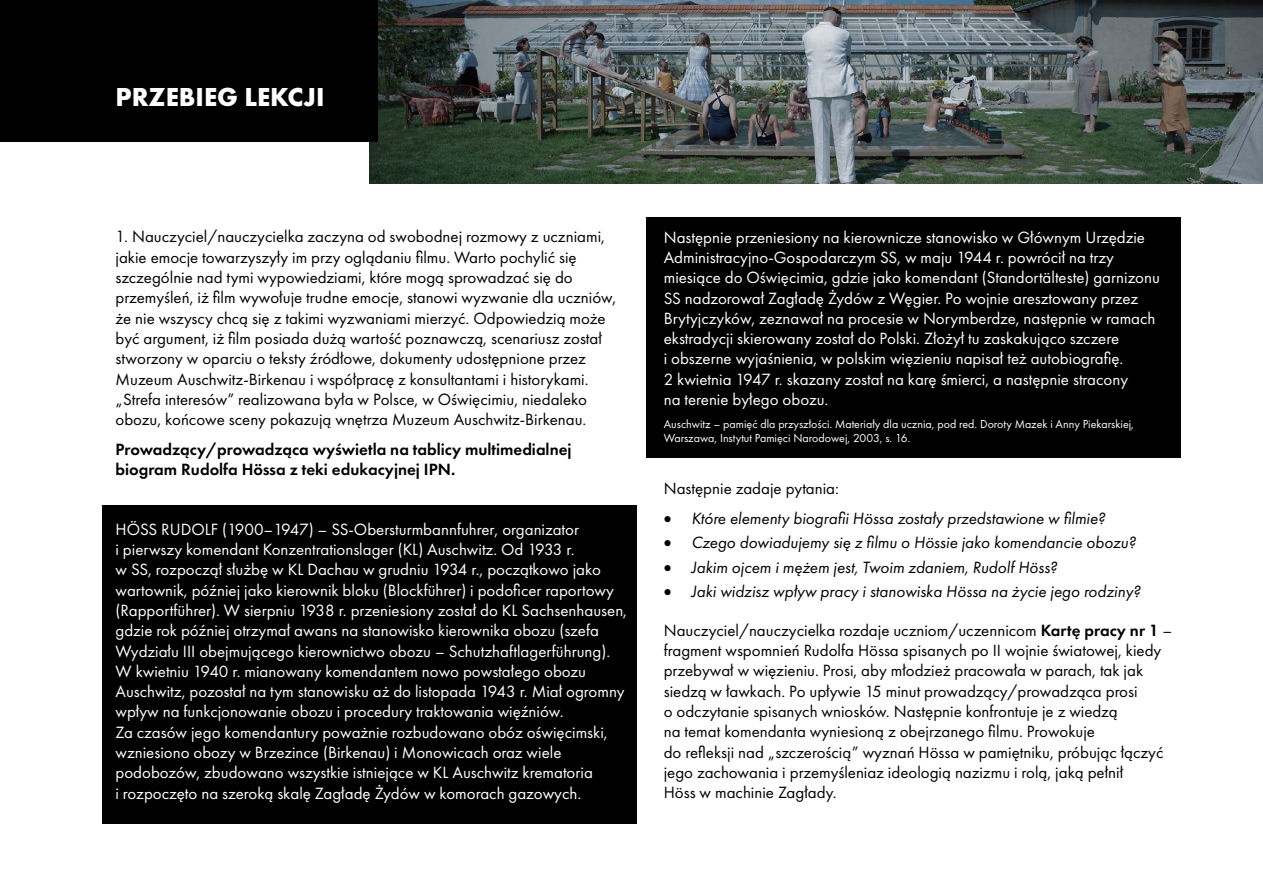
<style>
.page{position:relative;width:1263px;height:893px;background:#fff}
.page>*{position:absolute;margin:0;border:0;box-sizing:border-box;transform-origin:0 0}
.t1{font:700 27px "Futura PT";color:#fff}
.t2{font:16.95px/20.2px "Futura PT";color:#fff}
.t3{font:16.95px/20.2px "Futura PT";color:#000}
.t4{font:italic 16.95px "Futura PT";color:#000}
.t5{font:600 16.95px/20.2px "Futura PT";color:#000}
.t6{font:12px/13.5px "Futura PT";color:#fff}
.s1{font-weight:600}
</style>
<div class="page">
<img style="left:369px;top:0;width:893px;height:184px">
<div style="left:647px;top:217px;width:534px;height:241px;background:#000"></div>
<div style="left:102px;top:505px;width:534px;height:318px;background:#000"></div>
<div style="left:0;top:0;width:378px;height:141px;background:#000"></div>
<h1 class="t1" style="left:116px;top:79px;width:210px">PRZEBIEG LEKCJI</h1>
<p class="t3" style="left:116px;top:227px;width:502px">1. Nauczyciel/nauczycielka zaczyna od swobodnej rozmowy z uczniami, jakie emocje towarzyszyły im przy oglądaniu filmu. Warto pochylić się szczególnie nad tymi wypowiedziami, które mogą sprowadzać się do przemyśleń, iż film wywołuje trudne emocje, stanowi wyzwanie dla uczniów, że nie wszyscy chcą się z takimi wyzwaniami mierzyć. Odpowiedzią może być argument, iż film posiada dużą wartość poznawczą, scenariusz został stworzony w oparciu o teksty źródłowe, dokumenty udostępnione przez Muzeum Auschwitz-Birkenau i współpracę z konsultantami i historykami. „Strefa interesów” realizowana była w Polsce, w Oświęcimiu, niedaleko obozu, końcowe sceny pokazują wnętrza Muzeum Auschwitz-Birkenau.</p>
<p class="t5" style="left:116px;top:439px;width:457px">Prowadzący/prowadząca wyświetla na tablicy multimedialnej biogram Rudolfa Hössa z teki edukacyjnej IPN.</p>
<p class="t2" style="left:116px;top:519px;width:513px">HӦSS RUDOLF (1900–1947) – SS-Obersturmbannfuhrer, organizator<br>i pierwszy komendant Konzentrationslager (KL) Auschwitz. Od 1933 r.<br>w SS, rozpoczął służbę w KL Dachau w grudniu 1934 r., początkowo jako wartownik, później jako kierownik bloku (Blockführer) i podoficer raportowy (Rapportführer). W sierpniu 1938 r. przeniesiony został do KL Sachsenhausen, gdzie rok później otrzymał awans na stanowisko kierownika obozu (szefa Wydziału III obejmującego kierownictwo obozu – Schutzhaftlagerführung).<br>W kwietniu 1940 r. mianowany komendantem nowo powstałego obozu Auschwitz, pozostał na tym stanowisku aż do listopada 1943 r. Miał ogromny wpływ na funkcjonowanie obozu i procedury traktowania więźniów.<br>Za czasów jego komendantury poważnie rozbudowano obóz oświęcimski, wzniesiono obozy w Brzezince (Birkenau) i Monowicach oraz wiele podobozów, zbudowano wszystkie istniejące w KL Auschwitz krematoria<br>i rozpoczęto na szeroką skalę Zagładę Żydów w komorach gazowych.</p>
<p class="t2" style="left:664px;top:227px;width:498px">Następnie przeniesiony na kierownicze stanowisko w Głównym Urzędzie Administracyjno-Gospodarczym SS, w maju 1944 r. powrócił na trzy miesiące do Oświęcimia, gdzie jako komendant (Standortälteste) garnizonu SS nadzorował Zagładę Żydów z Węgier. Po wojnie aresztowany przez Brytyjczyków, zeznawał na procesie w Norymberdze, następnie w ramach ekstradycji skierowany został do Polski. Złożył tu zaskakująco szczere<br>i obszerne wyjaśnienia, w polskim więzieniu napisał też autobiografię.<br>2 kwietnia 1947 r. skazany został na karę śmierci, a następnie stracony<br>na terenie byłego obozu.</p>
<p class="t6" style="left:664px;top:417px;width:472px">Auschwitz – pamięć dla przyszłości. Materiały dla ucznia, pod red. Doroty Mazek i Anny Piekarskiej,<br>Warszawa, Instytut Pamięci Narodowej, 2003, s. 16.</p>
<p class="t3" style="left:664px;top:478px;width:177px">Następnie zadaje pytania:</p>
<p class="t4" style="left:664px;top:508px;width:443px">• Które elementy biografii Hössa zostały przedstawione w filmie?</p>
<p class="t4" style="left:664px;top:533px;width:474px">• Czego dowiadujemy się z filmu o Hössie jako komendancie obozu?</p>
<p class="t4" style="left:664px;top:557px;width:395px">• Jakim ojcem i mężem jest, Twoim zdaniem, Rudolf Höss?</p>
<p class="t4" style="left:664px;top:582px;width:478px">• Jaki widzisz wpływ pracy i stanowiska Hössa na życie jego rodziny?</p>
<p class="t3" style="left:664px;top:620px;width:510px">Nauczyciel/nauczycielka rozdaje uczniom/uczennicom <span class="s1">Kartę pracy nr 1</span> – fragment wspomnień Rudolfa Hössa spisanych po II wojnie światowej, kiedy przebywał w więzieniu. Prosi, aby młodzież pracowała w parach, tak jak siedzą w ławkach. Po upływie 15 minut prowadzący/prowadząca prosi<br>o odczytanie spisanych wniosków. Następnie konfrontuje je z wiedzą<br>na temat komendanta wyniesioną z obejrzanego filmu. Prowokuje<br>do refleksji nad „szczerością” wyznań Hössa w pamiętniku, próbując łączyć jego zachowania i przemyśleniaz ideologią nazizmu i rolą, jaką pełnił<br>Höss w machinie Zagłady.</p>
</div>
